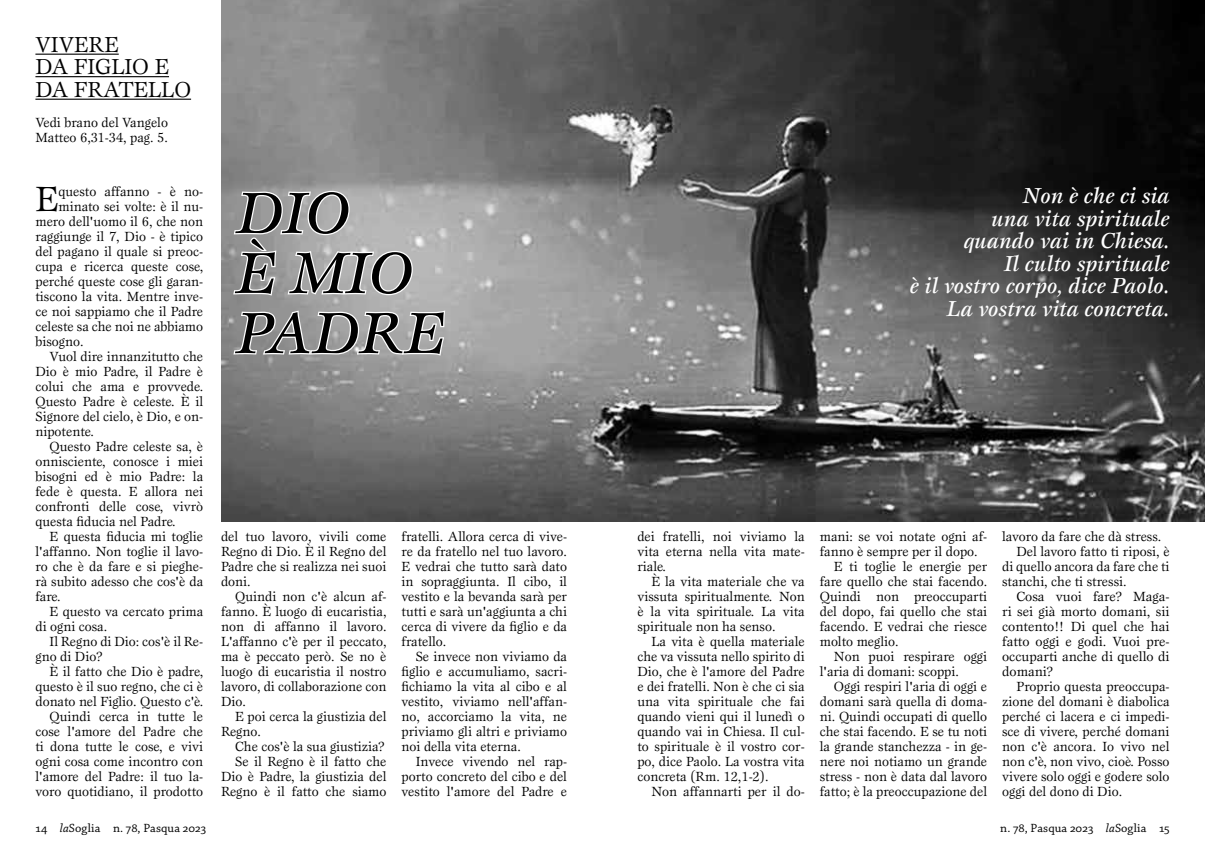
<style>
.page{position:relative;width:1205px;height:851px;background:#fff}
.page>*{position:absolute;margin:0;border:0;box-sizing:border-box;transform-origin:0 0}
.t1{font:italic 500 60px/60px "Esprit Std";color:#000}
.t2{font:36.25px "Esprit Std";color:#000}
.t3{font:italic 500 22.5px/22.5px "Esprit Std";color:#fff;text-align:right}
.t4{font:22.5px/22.5px "Esprit Std";color:#000}
.t5{font:13.75px/15px "Esprit Std";color:#000;text-align:justify}
.t6{font:12.5px "Chaparral Pro";letter-spacing:.01em;color:#000}
.s1{font-style:italic}
</style>
<div class="page">
<hr style="left:35px;top:54px;width:84px;height:1px;background:#000">
<hr style="left:35px;top:76px;width:134px;height:1px;background:#000">
<hr style="left:35px;top:99px;width:156px;height:1px;background:#000">
<img style="left:221px;top:0;width:984px;height:521px">
<svg style="left:232px;top:189px;width:182px;height:108px"></svg>
<svg style="left:232px;top:309px;width:215px;height:48px"></svg>
<h3 class="t4" style="left:35px;top:33px;width:157px">VIVERE<br>DA FIGLIO E<br>DA FRATELLO</h3>
<p class="t5" style="left:35px;top:115px;width:134px">Vedi brano del Vangelo<br>Matteo 6,31-34, pag. 5.</p>
<h2 class="t2" style="left:35px;top:177px;width:25px">E</h2>
<p class="t5" style="left:58px;top:183px;width:146px">questo affanno - è no-</p>
<p class="t5" style="left:58px;top:198px;width:146px">minato sei volte: è il nu-</p>
<p class="t5" style="left:35px;top:213px;width:169px">mero dell'uomo il 6, che non</p>
<p class="t5" style="left:35px;top:228px;width:169px">raggiunge il 7, Dio - è tipico</p>
<p class="t5" style="left:35px;top:243px;width:169px">del pagano il quale si preoc-</p>
<p class="t5" style="left:35px;top:258px;width:169px">cupa e ricerca queste cose,</p>
<p class="t5" style="left:35px;top:273px;width:169px">perché queste cose gli garan-</p>
<p class="t5" style="left:35px;top:288px;width:169px">tiscono la vita. Mentre inve-</p>
<p class="t5" style="left:35px;top:303px;width:169px">ce noi sappiamo che il Padre</p>
<p class="t5" style="left:35px;top:318px;width:169px">celeste sa che noi ne abbiamo</p>
<p class="t5" style="left:35px;top:333px;width:50px">bisogno.</p>
<p class="t5" style="left:50px;top:348px;width:155px">Vuol dire innanzitutto che</p>
<p class="t5" style="left:35px;top:363px;width:169px">Dio è mio Padre, il Padre è</p>
<p class="t5" style="left:35px;top:378px;width:169px">colui che ama e provvede.</p>
<p class="t5" style="left:35px;top:393px;width:169px">Questo Padre è celeste. È il</p>
<p class="t5" style="left:35px;top:408px;width:169px">Signore del cielo, è Dio, e on-</p>
<p class="t5" style="left:35px;top:423px;width:60px">nipotente.</p>
<p class="t5" style="left:50px;top:438px;width:155px">Questo Padre celeste sa, è</p>
<p class="t5" style="left:35px;top:453px;width:169px">onnisciente, conosce i miei</p>
<p class="t5" style="left:35px;top:468px;width:169px">bisogni ed è mio Padre: la</p>
<p class="t5" style="left:35px;top:483px;width:169px">fede è questa. E allora nei</p>
<p class="t5" style="left:35px;top:498px;width:169px">confronti delle cose, vivrò</p>
<p class="t5" style="left:35px;top:513px;width:142px">questa fiducia nel Padre.</p>
<p class="t5" style="left:50px;top:528px;width:155px">E questa fiducia mi toglie</p>
<p class="t5" style="left:35px;top:543px;width:169px">l'affanno. Non toglie il lavo-</p>
<p class="t5" style="left:35px;top:558px;width:169px">ro che è da fare e si pieghe-</p>
<p class="t5" style="left:35px;top:573px;width:169px">rà subito adesso che cos'è da</p>
<p class="t5" style="left:35px;top:588px;width:27px">fare.</p>
<p class="t5" style="left:50px;top:603px;width:155px">E questo va cercato prima</p>
<p class="t5" style="left:35px;top:618px;width:73px">di ogni cosa.</p>
<p class="t5" style="left:50px;top:633px;width:155px">Il Regno di Dio: cos'è il Re-</p>
<p class="t5" style="left:35px;top:648px;width:68px">gno di Dio?</p>
<p class="t5" style="left:50px;top:663px;width:155px">È il fatto che Dio è padre,</p>
<p class="t5" style="left:35px;top:678px;width:169px">questo è il suo regno, che ci è</p>
<p class="t5" style="left:35px;top:693px;width:169px">donato nel Figlio. Questo c'è.</p>
<p class="t5" style="left:50px;top:708px;width:155px">Quindi cerca in tutte le</p>
<p class="t5" style="left:35px;top:723px;width:169px">cose l'amore del Padre che</p>
<p class="t5" style="left:35px;top:738px;width:169px">ti dona tutte le cose, e vivi</p>
<p class="t5" style="left:35px;top:753px;width:169px">ogni cosa come incontro con</p>
<p class="t5" style="left:35px;top:768px;width:169px">l'amore del Padre: il tuo la-</p>
<p class="t5" style="left:35px;top:783px;width:169px">voro quotidiano, il prodotto</p>
<h1 class="t1" style="left:236px;top:182px;width:210px">DIO<br>È MIO<br>PADRE</h1>
<h3 class="t3" style="left:910px;top:184px;width:261px">Non è che ci sia<br>una vita spirituale<br>quando vai in Chiesa.<br>Il culto spirituale<br>è il vostro corpo, dice Paolo.<br>La vostra vita concreta.</h3>
<p class="t5" style="left:221px;top:528px;width:167px">del tuo lavoro, vivili come Regno di Dio. È il Regno del Padre che si realizza nei suoi doni.</p>
<p class="t5" style="left:221px;top:588px;width:167px;text-indent:14px">Quindi non c'è alcun af&shy;fanno. È luogo di eucaristia, non di affanno il lavoro.<br>L'affanno c'è per il peccato, ma è peccato però. Se no è luogo di eucaristia il nostro lavoro, di collaborazione con Dio.</p>
<p class="t5" style="left:221px;top:708px;width:167px;text-indent:14px">E poi cerca la giustizia del<br>Regno.</p>
<p class="t5" style="left:221px;top:738px;width:167px;text-align:right">Che cos'è la sua giustizia?<br>Se il Regno è il fatto che<br>Dio è Padre, la giustizia del<br>Regno è il fatto che siamo</p>
<p class="t5" style="left:401px;top:528px;width:167px">fratelli. Allora cerca di vive&shy;re da fratello nel tuo lavoro.<br>E vedrai che tutto sarà dato in sopraggiunta. Il cibo, il vestito e la bevanda sarà per tutti e sarà un'aggiunta a chi cerca di vivere da figlio e da fratello.</p>
<p class="t5" style="left:401px;top:648px;width:167px;text-indent:14px">Se invece non viviamo da figlio e accumuliamo, sacri&shy;fichiamo la vita al cibo e al vestito, viviamo nell'affan&shy;no, accorciamo la vita, ne priviamo gli altri e priviamo noi della vita eterna.</p>
<p class="t5" style="left:401px;top:753px;width:167px;text-indent:14px">Invece vivendo nel rap&shy;porto concreto del cibo e del vestito l'amore del Padre e</p>
<p class="t5" style="left:637px;top:528px;width:169px">dei fratelli, noi viviamo la vita eterna nella vita mate&shy;riale.</p>
<p class="t5" style="left:637px;top:573px;width:169px;text-indent:14px">È la vita materiale che va vissuta spiritualmente. Non è la vita spirituale. La vita spirituale non ha senso.</p>
<p class="t5" style="left:637px;top:633px;width:169px;text-indent:14px">La vita è quella materiale che va vissuta nello spirito di Dio, che è l'amore del Padre e dei fratelli. Non è che ci sia una vita spirituale che fai quando vieni qui il lunedì o quando vai in Chiesa. Il cul&shy;to spirituale è il vostro cor&shy;po, dice Paolo. La vostra vita concreta (Rm. 12,1-2).</p>
<p class="t5" style="left:651px;top:783px;width:155px">Non affannarti per il do-</p>
<p class="t5" style="left:820px;top:528px;width:169px">mani: se voi notate ogni af-</p>
<p class="t5" style="left:820px;top:543px;width:159px">fanno è sempre per il dopo.</p>
<p class="t5" style="left:834px;top:558px;width:155px">E ti toglie le energie per</p>
<p class="t5" style="left:820px;top:573px;width:169px">fare quello che stai facendo.</p>
<p class="t5" style="left:820px;top:588px;width:169px">Quindi non preoccuparti</p>
<p class="t5" style="left:820px;top:603px;width:169px">del dopo, fai quello che stai</p>
<p class="t5" style="left:820px;top:618px;width:169px">facendo. E vedrai che riesce</p>
<p class="t5" style="left:820px;top:633px;width:80px">molto meglio.</p>
<p class="t5" style="left:834px;top:648px;width:155px">Non puoi respirare oggi</p>
<p class="t5" style="left:820px;top:663px;width:141px">l'aria di domani: scoppi.</p>
<p class="t5" style="left:834px;top:678px;width:155px">Oggi respiri l'aria di oggi e</p>
<p class="t5" style="left:820px;top:693px;width:169px">domani sarà quella di doma-</p>
<p class="t5" style="left:820px;top:708px;width:169px">ni. Quindi occupati di quello</p>
<p class="t5" style="left:820px;top:723px;width:169px">che stai facendo. E se tu noti</p>
<p class="t5" style="left:820px;top:738px;width:169px">la grande stanchezza - in ge-</p>
<p class="t5" style="left:820px;top:753px;width:169px">nere noi notiamo un grande</p>
<p class="t5" style="left:820px;top:768px;width:169px">stress - non è data dal lavoro</p>
<p class="t5" style="left:820px;top:783px;width:169px">fatto; è la preoccupazione del</p>
<p class="t5" style="left:1002px;top:528px;width:161px">lavoro da fare che dà stress.</p>
<p class="t5" style="left:1016px;top:543px;width:155px">Del lavoro fatto ti riposi, è</p>
<p class="t5" style="left:1002px;top:558px;width:169px">di quello ancora da fare che ti</p>
<p class="t5" style="left:1002px;top:573px;width:126px">stanchi, che ti stressi.</p>
<p class="t5" style="left:1016px;top:588px;width:155px">Cosa vuoi fare? Maga-</p>
<p class="t5" style="left:1002px;top:603px;width:169px">ri sei già morto domani, sii</p>
<p class="t5" style="left:1002px;top:618px;width:169px">contento!! Di quel che hai</p>
<p class="t5" style="left:1002px;top:633px;width:169px">fatto oggi e godi. Vuoi pre-</p>
<p class="t5" style="left:1002px;top:648px;width:169px">occuparti anche di quello di</p>
<p class="t5" style="left:1002px;top:663px;width:52px">domani?</p>
<p class="t5" style="left:1016px;top:678px;width:155px">Proprio questa preoccupa-</p>
<p class="t5" style="left:1002px;top:693px;width:169px">zione del domani è diabolica</p>
<p class="t5" style="left:1002px;top:708px;width:169px">perché ci lacera e ci impedi-</p>
<p class="t5" style="left:1002px;top:723px;width:169px">sce di vivere, perché domani</p>
<p class="t5" style="left:1002px;top:738px;width:169px">non c'è ancora. Io vivo nel</p>
<p class="t5" style="left:1002px;top:753px;width:169px">non c'è, non vivo, cioè. Posso</p>
<p class="t5" style="left:1002px;top:768px;width:169px">vivere solo oggi e godere solo</p>
<p class="t5" style="left:1002px;top:783px;width:122px">oggi del dono di Dio.</p>
<p class="t6" style="left:35px;top:821px;width:172px">14 <span class="s1">la</span>Soglia n. 78, Pasqua 2023</p>
<p class="t6" style="left:1000px;top:821px;width:171px">n. 78, Pasqua 2023 <span class="s1">la</span>Soglia 15</p>
</div>
